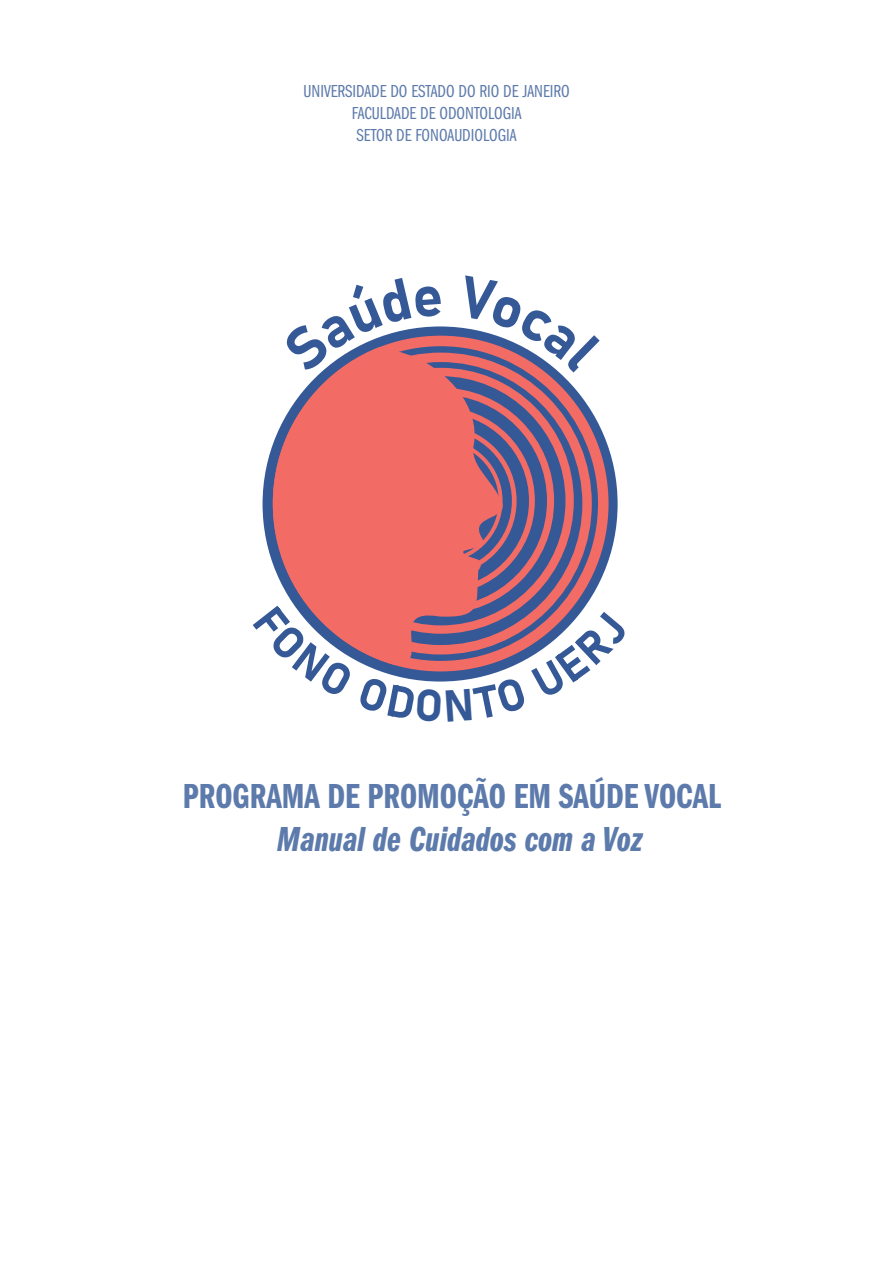
<style>
.page{position:relative;width:893px;height:1263px;background:#fff}
.page>*{position:absolute;margin:0;border:0;box-sizing:border-box;transform-origin:0 0}
.t1{font:36px "Franklin Gothic LT Pro Dm Cm";color:#5c7aab}
.t2{font:36px "Franklin Gothic LT Pro Dm Cm It";color:#5c7aab}
.t3{font:18px/21.6px "Franklin Gothic LT Pro Bk Cm";color:#5c7aab;text-align:center}
</style>
<div class="page">
<svg style="left:442px;top:336px;width:166px;height:260px"></svg>
<svg style="left:574px;top:372px;width:18px;height:234px"></svg>
<svg style="left:518px;top:372px;width:56px;height:234px"></svg>
<svg style="left:518px;top:388px;width:36px;height:218px"></svg>
<svg style="left:518px;top:407px;width:17px;height:187px"></svg>
<svg style="left:273px;top:347px;width:245px;height:259px;fill:#f26b65"></svg>
<svg style="left:280px;top:326px;width:162px;height:47px"></svg>
<svg style="left:458px;top:327px;width:144px;height:45px"></svg>
<svg style="left:295px;top:606px;width:291px;height:76px"></svg>
<p class="t3" style="left:303px;top:81px;width:268px">UNIVERSIDADE DO ESTADO DO RIO DE JANEIRO<br>FACULDADE DE ODONTOLOGIA<br>SETOR DE FONOAUDIOLOGIA</p>
<h1 class="t1" style="left:183px;top:776px;width:540px">PROGRAMA DE PROMOÇÃO EM SAÚDE VOCAL</h1>
<h1 class="t2" style="left:277px;top:818px;width:368px">Manual de Cuidados com a Voz</h1>
</div>
